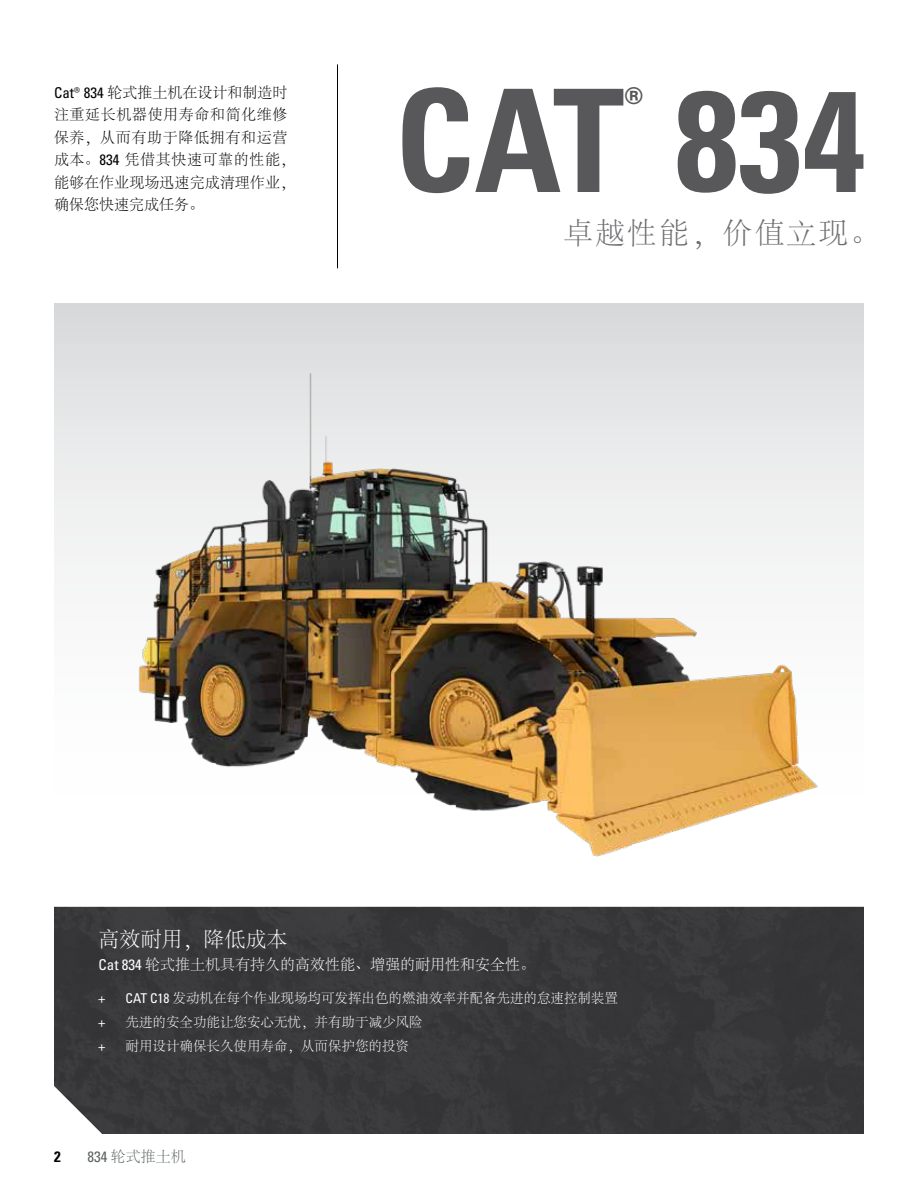
<style>
.page{position:relative;width:918px;height:1188px;background:#fff}
.page>*{position:absolute;margin:0;border:0;box-sizing:border-box;transform-origin:0 0}
.t1{font:142.95px "Univers LTCYR 67 Bold Cond";color:#58585b}
.t2{font:47.1px "Univers LTCYR 67 Bold Cond";color:#58585b}
.t3{font:300 29.7px "Adobe Song Std";letter-spacing:.075em;color:#6d6e71}
.t4{font:300 21px "Adobe Song Std";color:#fff}
.t5{font:300 15px/22.5px "Adobe Song Std";letter-spacing:.04em;color:#000}
.t6{font:300 15px "Adobe Song Std";color:#fff}
.t7{font:300 15px "Adobe Song Std";color:#5d6263}
.t8{font:15px "Univers LTCYR 67 Bold Cond";color:#000}
.t9{font:300 13.5px "Adobe Song Std";color:#fff}
.t10{font:condensed 13.5px "Univers LTCYR 57";color:#fff}
.s1{font-family:"Univers LTCYR 57";font-weight:400;font-stretch:condensed}
</style>
<div class="page">
<svg style="left:54px;top:303px;width:810px;height:554px"></svg>
<div style="left:54px;top:907px;width:810px;height:227px;background:#373739"></div>
<hr style="left:337px;top:64px;width:1px;height:204px;background:#000">
<p class="t5" style="left:54px;top:82px;width:243px"><span class="s1">Cat® 834</span> 轮式推土机在设计和制造时注重延长机器使用寿命和简化维修保养，从而有助于降低拥有和运营成本。<span class="s1">834</span> 凭借其快速可靠的性能，能够在作业现场迅速完成清理作业，确保您快速完成任务。</p>
<h1 class="t1" style="left:395px;top:53px;width:472px">CAT 834</h1>
<h2 class="t2" style="left:624px;top:76px;width:20px">®</h2>
<h3 class="t3" style="left:564px;top:217px;width:318px">卓越性能，价值立现。</h3>
<h3 class="t4" style="left:99px;top:928px;width:191px">高效耐用，降低成本</h3>
<p class="t6" style="left:99px;top:956px;width:438px"><span class="s1">Cat 834</span> 轮式推土机具有持久的高效性能、增强的耐用性和安全性。</p>
<p class="t10" style="left:99px;top:989px;width:8px">+</p>
<p class="t9" style="left:126px;top:991px;width:494px"><span class="s1">CAT C18</span> 发动机在每个作业现场均可发挥出色的燃油效率并配备先进的怠速控制装置</p>
<p class="t10" style="left:99px;top:1013px;width:8px">+</p>
<p class="t9" style="left:126px;top:1015px;width:299px">先进的安全功能让您安心无忧，并有助于减少风险</p>
<p class="t10" style="left:99px;top:1037px;width:8px">+</p>
<p class="t9" style="left:126px;top:1039px;width:285px">耐用设计确保长久使用寿命，从而保护您的投资</p>
<p class="t8" style="left:54px;top:1147px;width:8px">2</p>
<p class="t7" style="left:87px;top:1148px;width:100px"><span class="s1">834</span> 轮式推土机</p>
</div>
